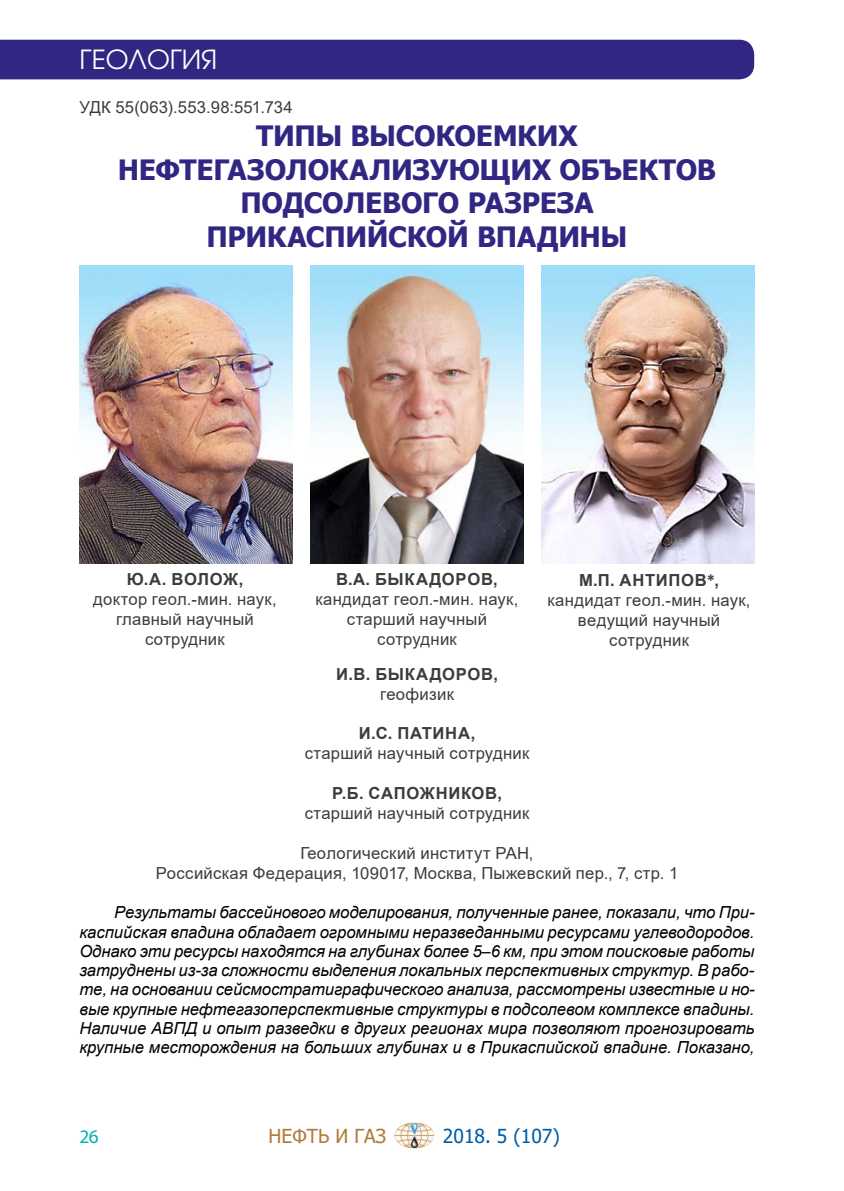
<style>
.page{position:relative;width:844px;height:1191px;background:#fff}
.page>*{position:absolute;margin:0;border:0;box-sizing:border-box;transform-origin:0 0}
.t1{font:700 28px/33.6px "Tahoma";letter-spacing:-.015em;color:#312783;text-align:center}
.t2{font:26.25px "DS Avant Garde";color:#fff}
.t3{font:19.25px "Tahoma";color:#005da9}
.t4{font:19.25px "Tahoma";color:#b17a39}
.t5{font:19.25px "Myriad Pro";color:#00b1b4}
.t6{font:italic 16.62px/19.2px "Arial";color:#000;text-align:justify}
.t7{font:16.62px/19.9px "Arial";letter-spacing:.015em;color:#3c3c3b;text-align:center}
.t8{font:700 16.62px "Arial";letter-spacing:.04em;color:#3c3c3b}
.s1{font-weight:700}
.s2{font-family:"Calibri";font-weight:700}
</style>
<div class="page">
<div style="left:0;top:40px;width:754px;height:39px;background:#312783"></div>
<img style="left:79px;top:265px;width:214px;height:298px">
<img style="left:310px;top:265px;width:213px;height:298px">
<img style="left:541px;top:265px;width:213px;height:298px">
<img style="left:394px;top:1122px;width:41px;height:26px">
<h2 class="t2" style="left:80px;top:45px;width:139px">ГЕОЛОГИЯ</h2>
<p class="t7" style="left:79px;top:97px;width:215px">УДК 55(063).553.98:551.734</p>
<h1 class="t1" style="left:118px;top:120px;width:599px">ТИПЫ ВЫСОКОЕМКИХ<br>НЕФТЕГАЗОЛОКАЛИЗУЮЩИХ ОБЪЕКТОВ<br>ПОДСОЛЕВОГО РАЗРЕЗА<br>ПРИКАСПИЙСКОЙ ВПАДИНЫ</h1>
<p class="t8" style="left:127px;top:568px;width:118px">Ю.А. ВОЛОЖ,</p>
<p class="t7" style="left:93px;top:589px;width:185px">доктор геол.-мин. наук, главный научный сотрудник</p>
<p class="t8" style="left:336px;top:568px;width:163px">В.А. БЫКАДОРОВ,</p>
<p class="t7" style="left:315px;top:589px;width:204px">кандидат геол.-мин. наук, старший научный сотрудник</p>
<p class="t7" style="left:547px;top:570px;width:204px"><span class="s1">М.П. АНТИПОВ</span><span class="s2">*</span><span class="s1">, </span>кандидат геол.-мин. наук, ведущий научный сотрудник</p>
<p class="t8" style="left:336px;top:662px;width:163px">И.В. БЫКАДОРОВ,</p>
<p class="t7" style="left:380px;top:683px;width:75px">геофизик</p>
<p class="t8" style="left:359px;top:722px;width:118px">И.С. ПАТИНА,</p>
<p class="t7" style="left:304px;top:743px;width:226px">старший научный сотрудник</p>
<p class="t8" style="left:332px;top:781px;width:171px">Р.Б. САПОЖНИКОВ,</p>
<p class="t7" style="left:304px;top:803px;width:226px">старший научный сотрудник</p>
<p class="t7" style="left:156px;top:843px;width:524px">Геологический институт РАН,<br>Российская Федерация, 109017, Москва, Пыжевский пер., 7, стр. 1</p>
<p class="t6" style="left:79px;top:903px;width:676px;text-indent:35px">Результаты бассейнового моделирования, полученные ранее, показали, что При&shy;каспийская впадина обладает огромными неразведанными ресурсами углеводородов.<br>Однако эти ресурсы находятся на глубинах более 5–6 км, при этом поисковые работы затруднены из-за сложности выделения локальных перспективных структур. В рабо&shy;те, на основании сейсмостратиграфического анализа, рассмотрены известные и но&shy;вые крупные нефтегазоперспективные структуры в подсолевом комплексе впадины.<br>Наличие АВПД и опыт разведки в других регионах мира позволяют прогнозировать крупные месторождения на больших глубинах и в Прикаспийской впадине. Показано,</p>
<p class="t5" style="left:79px;top:1124px;width:21px">26</p>
<p class="t4" style="left:268px;top:1122px;width:119px">НЕФТЬ И ГАЗ</p>
<p class="t3" style="left:443px;top:1122px;width:118px">2018. 5 (107)</p>
</div>
